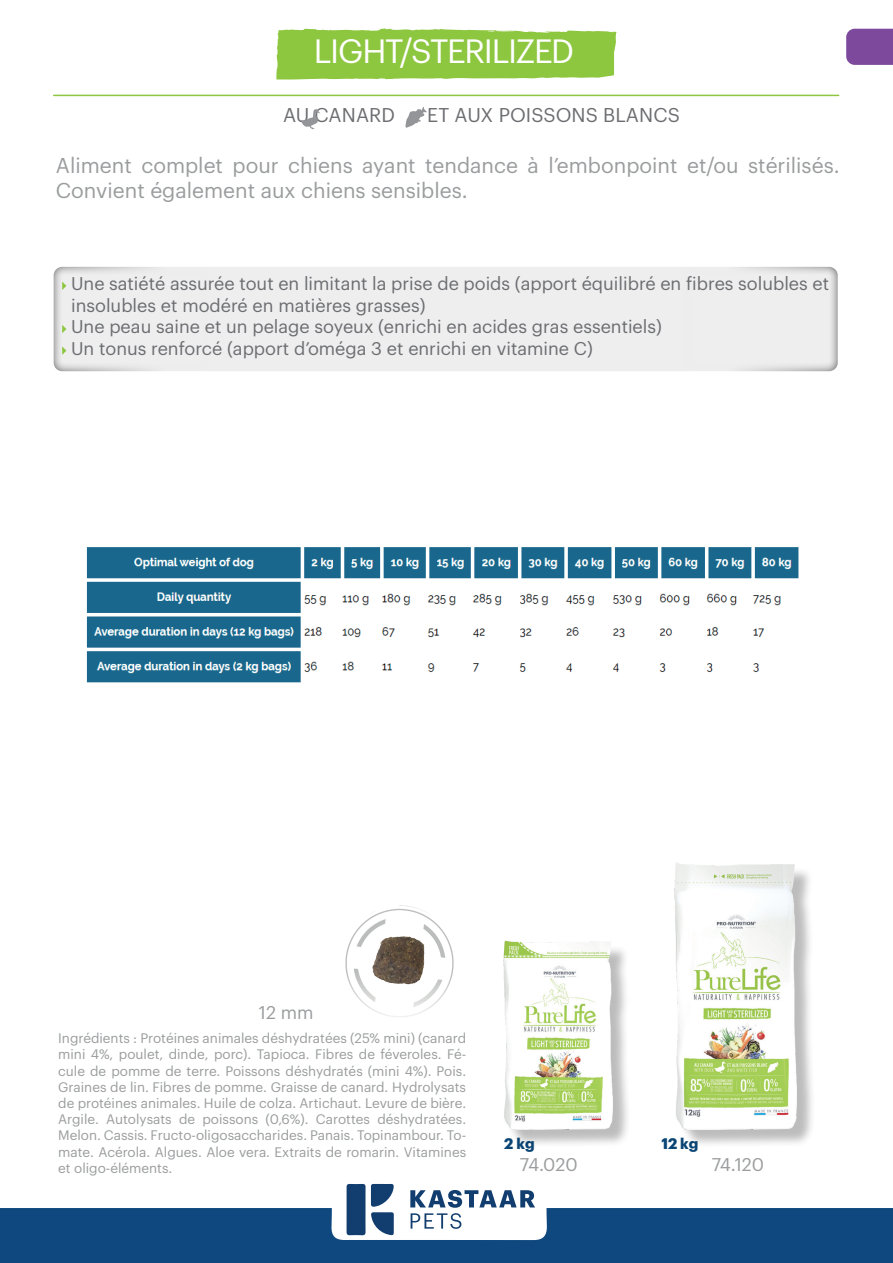
<style>
.page{position:relative;width:893px;height:1263px;background:#fff}
.page>*{position:absolute;margin:0;border:0;box-sizing:border-box;transform-origin:0 0}
.t1{font:33px "Graphik";letter-spacing:-.04em;color:#fff}
.t2{font:21px/25.2px "Graphik";color:#9a9c9d}
.t3{font:19.5px "Graphik";letter-spacing:.005em;color:#6c6d70}
.t4{font:18px/21.6px "Graphik";color:#6c6d70}
.t5{font:18px "Graphik";color:#9a9c9d}
.t6{font:700 15px "Graphik";color:#0b4575}
.t7{font:13.5px/16.2px "Graphik";color:#9a9c9d;text-align:justify}
</style>
<div class="page">
<hr style="left:54px;top:95px;width:785px;height:1px;background:#8ec740">
<svg style="left:405px;top:107px;width:22px;height:21px"></svg>
<div style="left:53px;top:265px;width:157px;height:108px;background:#f8f8f8"></div>
<div style="left:681px;top:265px;width:157px;height:108px;background:#f9f9f9"></div>
<div style="left:54px;top:267px;width:784px;height:104px;background:#eeeeef;border-radius:9px"></div>
<svg style="left:62px;top:282px;width:4px;height:8px"></svg>
<svg style="left:62px;top:325px;width:4px;height:8px"></svg>
<svg style="left:62px;top:346px;width:4px;height:9px"></svg>
<img style="left:345px;top:905px;width:109px;height:112px">
<img style="left:86px;top:547px;width:713px;height:136px">
<div style="left:506px;top:866px;width:310px;height:282px;background:#231f20;opacity:.3"></div>
<img style="left:674px;top:862px;width:123px;height:267px">
<img style="left:503px;top:941px;width:110px;height:188px">
<svg style="left:276px;top:28px;width:341px;height:52px;background:#97cb4f"></svg>
<svg style="left:301px;top:109px;width:19px;height:20px"></svg>
<img style="left:371px;top:936px;width:55px;height:51px">
<div style="left:0;top:1208px;width:893px;height:55px;background:#0f487e"></div>
<svg style="left:331px;top:1183px;width:216px;height:57px"></svg>
<div style="left:846px;top:29px;width:47px;height:36px;background:#7d499c"></div>
<h1 class="t1" style="left:314px;top:26px;width:262px">LIGHT/STERILIZED</h1>
<h3 class="t3" style="left:283px;top:100px;width:114px">AU CANARD</h3>
<h3 class="t3" style="left:427px;top:100px;width:254px">ET AUX POISSONS BLANCS</h3>
<h2 class="t2" style="left:56px;top:151px;width:785px">Aliment complet pour chiens ayant tendance à l’embonpoint et/ou stérilisés.<br>Convient également aux chiens sensibles.</h2>
<p class="t4" style="left:71px;top:271px;width:759px">Une satiété assurée tout en limitant la prise de poids (apport équilibré en fibres solubles et insolubles et modéré en matières grasses)<br>Une peau saine et un pelage soyeux (enrichi en acides gras essentiels)<br>Un tonus renforcé (apport d’oméga 3 et enrichi en vitamine C)</p>
<h3 class="t5" style="left:259px;top:999px;width:56px">12 mm</h3>
<p class="t7" style="left:58px;top:1029px;width:409px">Ingrédients : Protéines animales déshydratées (25% mini) (canard mini 4%, poulet, dinde, porc). Tapioca. Fibres de féveroles. Fé&shy;cule de pomme de terre. Poissons déshydratés (mini 4%). Pois.<br>Graines de lin. Fibres de pomme. Graisse de canard. Hydrolysats de protéines animales. Huile de colza. Artichaut. Levure de bière.<br>Argile. Autolysats de poissons (0,6%). Carottes déshydratées.<br>Melon. Cassis. Fructo-oligosaccharides. Panais. Topinambour. To&shy;mate. Acérola. Algues. Aloe vera. Extraits de romarin. Vitamines et oligo-éléments.</p>
<p class="t6" style="left:504px;top:1132px;width:32px">2 kg</p>
<h3 class="t5" style="left:520px;top:1150px;width:59px">74.020</h3>
<p class="t6" style="left:661px;top:1132px;width:39px">12 kg</p>
<h3 class="t5" style="left:712px;top:1150px;width:54px">74.120</h3>
</div>
